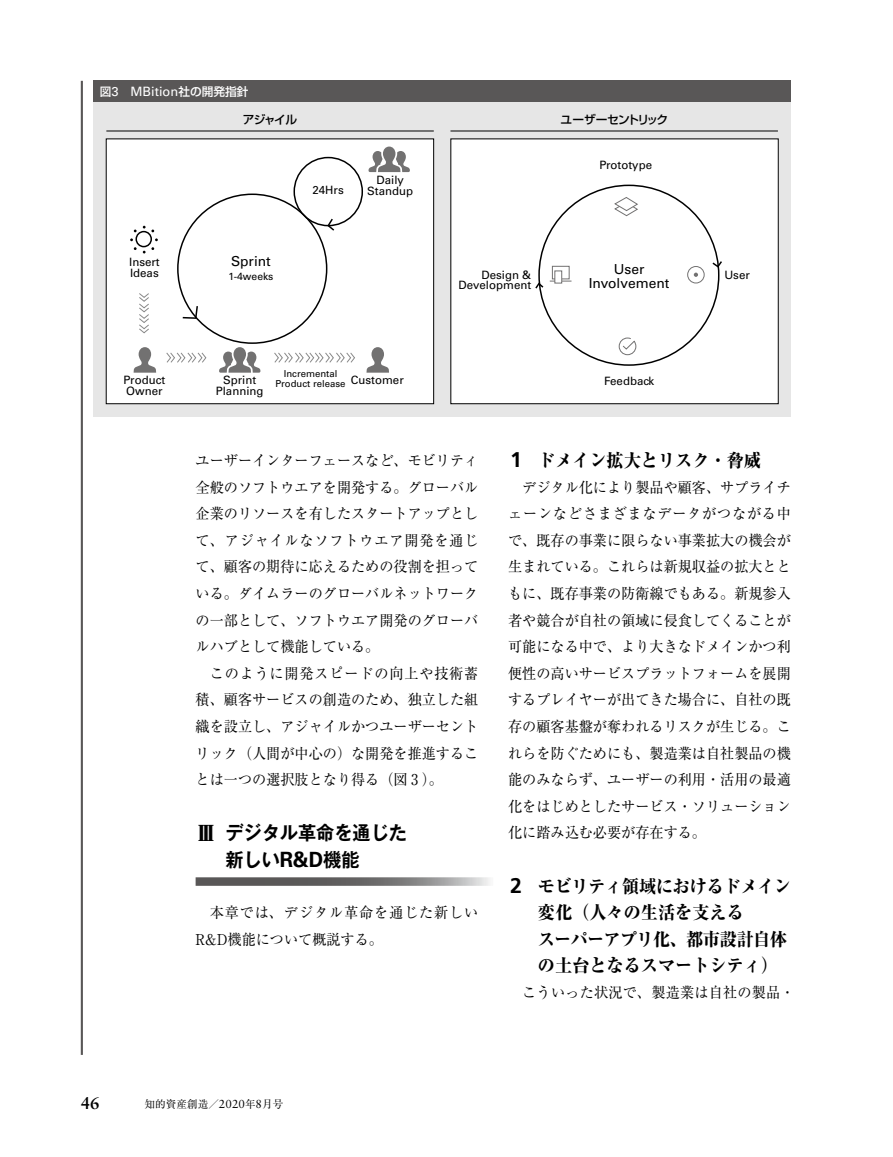
<style>
.page{position:relative;width:893px;height:1157px;background:#fff}
.page>*{position:absolute;margin:0;border:0;box-sizing:border-box;transform-origin:0 0}
.t1{font:700 19.2px/26.5px "Gothic MB101 Pro De";color:#000;scale:.95 1}
.t2{font:800 18px/26.5px "Ryumin Pro";color:#000;scale:.95 1}
.t3{font:700 16.95px "Sabon LT Std";color:#000}
.t4{font:14.85px/26.5px "Ryumin Pro";color:#000;text-align:justify;scale:.95 1}
.t5{font:14.85px/26.5px "Ryumin Pro";letter-spacing:.06em;color:#000;scale:.95 1}
.t6{font:13.8px/13.8px "Univers LT Std";color:#000;text-align:center}
.t7{font:12.9px "Univers LT Std";color:#fff}
.t8{font:500 11.7px "Shin Go Pro";letter-spacing:-.065em;color:#000}
.t9{font:11.55px/10.6px "Univers LT Std";color:#000}
.t10{font:10.65px "Ryumin Pro";color:#000}
.t11{font:10.35px "Univers LT Std";color:#000}
.t12{font:9.6px/10.6px "Univers LT Std";color:#000;text-align:center}
.s1{font-family:"Shin Go Pro";font-weight:500;font-size:11.7px}
.s2{font-family:"Ryumin Pro";font-weight:900;font-size:21.3px}
.s3{font-family:"Univers LT Std";font-size:21px}
.s4{font-family:"Frutiger LT Std";font-weight:700;font-size:21.3px}
.s5{font-family:"Sabon LT Std";font-size:11.7px}
</style>
<div class="page">
<hr style="left:81px;top:81px;width:2px;height:973px;background:#595757">
<svg style="left:196px;top:877px;width:294px;height:8px;background:#7c7b7b"></svg>
<div style="left:94px;top:81px;width:697px;height:21px;background:#595757"></div>
<div style="left:94px;top:102px;width:697px;height:315px;background:#e6e6e6"></div>
<div style="left:106px;top:139px;width:328px;height:265px;background:#fff"></div>
<div style="left:106px;top:138px;width:328px;height:266px;border:1px solid #000"></div>
<div style="left:451px;top:139px;width:327px;height:265px;background:#fff"></div>
<div style="left:450px;top:138px;width:329px;height:266px;border:1px solid #000"></div>
<hr style="left:106px;top:131px;width:328px;height:1px;background:#000">
<hr style="left:450px;top:131px;width:328px;height:1px;background:#000">
<div style="left:293px;top:157px;width:70px;height:69px;border:2px solid #000;border-radius:50%"></div>
<svg style="left:182px;top:304px;width:17px;height:16px"></svg>
<svg style="left:326px;top:218px;width:10px;height:13px"></svg>
<svg style="left:712px;top:259px;width:10px;height:10px"></svg>
<div style="left:135px;top:231px;width:17px;height:16px;border:2px solid #000;border-radius:50%"></div>
<svg style="left:143px;top:247px;width:11px;height:6px"></svg>
<svg style="left:143px;top:226px;width:11px;height:6px"></svg>
<svg style="left:139px;top:293px;width:10px;height:41px"></svg>
<svg style="left:274px;top:352px;width:81px;height:11px"></svg>
<svg style="left:166px;top:352px;width:41px;height:11px"></svg>
<div style="left:552px;top:266px;width:18px;height:13px;border:1px solid #727171"></div>
<svg style="left:535px;top:281px;width:36px;height:9px"></svg>
<svg style="left:618px;top:337px;width:19px;height:18px"></svg>
<div style="left:687px;top:266px;width:18px;height:17px;border:1px solid #727171;border-radius:50%"></div>
<svg style="left:694px;top:273px;width:4px;height:4px"></svg>
<svg style="left:614px;top:197px;width:24px;height:20px"></svg>
<svg style="left:368px;top:147px;width:42px;height:25px"></svg>
<svg style="left:219px;top:347px;width:41px;height:26px"></svg>
<svg style="left:366px;top:347px;width:23px;height:26px"></svg>
<svg style="left:134px;top:347px;width:22px;height:26px"></svg>
<div style="left:555px;top:271px;width:7px;height:12px;background:#fff"></div>
<div style="left:554px;top:270px;width:8px;height:13px;border:1px solid #727171"></div>
<p class="t7" style="left:100px;top:84px;width:150px"><span class="s1">図</span>3 MBition<span class="s1">社の開発指針</span></p>
<p class="t8" style="left:243px;top:110px;width:56px">アジャイル</p>
<p class="t9" style="left:312px;top:185px;width:33px">24Hrs</p>
<p class="t9" style="left:367px;top:175px;width:47px;text-align:center">Daily<br>Standup</p>
<p class="t8" style="left:561px;top:110px;width:109px">ユーザーセントリック</p>
<p class="t9" style="left:599px;top:159px;width:54px">Prototype</p>
<p class="t9" style="left:129px;top:256px;width:32px">Insert<br>Ideas</p>
<p class="t6" style="left:231px;top:254px;width:41px">Sprint</p>
<p class="t11" style="left:228px;top:270px;width:46px">1-4weeks</p>
<p class="t6" style="left:589px;top:262px;width:82px">User<br>Involvement</p>
<p class="t9" style="left:481px;top:269px;width:51px">Design &amp;</p>
<p class="t9" style="left:724px;top:269px;width:27px">User</p>
<p class="t9" style="left:458px;top:280px;width:74px">Development</p>
<p class="t12" style="left:276px;top:368px;width:71px">Incremental<br>Product release</p>
<p class="t9" style="left:123px;top:375px;width:43px">Product<br>Owner</p>
<p class="t9" style="left:216px;top:375px;width:49px;text-align:center">Sprint<br>Planning</p>
<p class="t9" style="left:351px;top:375px;width:54px">Customer</p>
<p class="t4" style="left:196px;top:446px;width:299px">ユーザーインターフェースなど、モビリティ全般のソフトウエアを開発する。グローバル企業のリソースを有したスタートアップとして、アジャイルなソフトウエア開発を通じて、顧客の期待に応えるための役割を担っている。ダイムラーのグローバルネットワークの一部として、ソフトウエア開発のグローバルハブとして機能している。</p>
<p class="t4" style="left:196px;top:659px;width:299px;text-indent:14px">このように開発スピードの向上や技術蓄積、顧客サービスの創造のため、独立した組織を設立し、アジャイルかつユーザーセントリック（人間が中心の）な開発を推進することは一つの選択肢となり得る（図 3 ）。</p>
<p class="t1" style="left:225px;top:817px;width:193px;text-indent:-30px"><span class="s2">Ⅲ</span> デジタル革命を通じた新しい<span class="s3">R&amp;D</span>機能</p>
<p class="t5" style="left:196px;top:898px;width:299px;text-indent:14px">本章では、デジタル革命を通じた新しい<br>R&amp;D機能について概説する。</p>
<p class="t9" style="left:604px;top:375px;width:52px">Feedback</p>
<p class="t2" style="left:510px;top:446px;width:266px"><span class="s4">1</span> ドメイン拡大とリスク・脅威</p>
<p class="t4" style="left:508px;top:473px;width:299px;text-indent:14px">デジタル化により製品や顧客、サプライチェーンなどさまざまなデータがつながる中で、既存の事業に限らない事業拡大の機会が生まれている。これらは新規収益の拡大とともに、既存事業の防衛線でもある。新規参入者や競合が自社の領域に侵食してくることが可能になる中で、より大きなドメインかつ利便性の高いサービスプラットフォームを展開するプレイヤーが出てきた場合に、自社の既存の顧客基盤が奪われるリスクが生じる。これらを防ぐためにも、製造業は自社製品の機能のみならず、ユーザーの利用・活用の最適化をはじめとしたサービス・ソリューション化に踏み込む必要が存在する。</p>
<p class="t2" style="left:538px;top:871px;width:268px;text-indent:-27px"><span class="s4">2</span> モビリティ領域におけるドメイン変化（人々の生活を支える<br>スーパーアプリ化、都市設計自体の土台となるスマートシティ）</p>
<p class="t4" style="left:522px;top:978px;width:288px">こういった状況で、製造業は自社の製品・</p>
<p class="t3" style="left:81px;top:1093px;width:20px">46</p>
<p class="t10" style="left:145px;top:1095px;width:140px">知的資産創造／<span class="s5">2020</span>年<span class="s5">8</span>月号</p>
</div>
